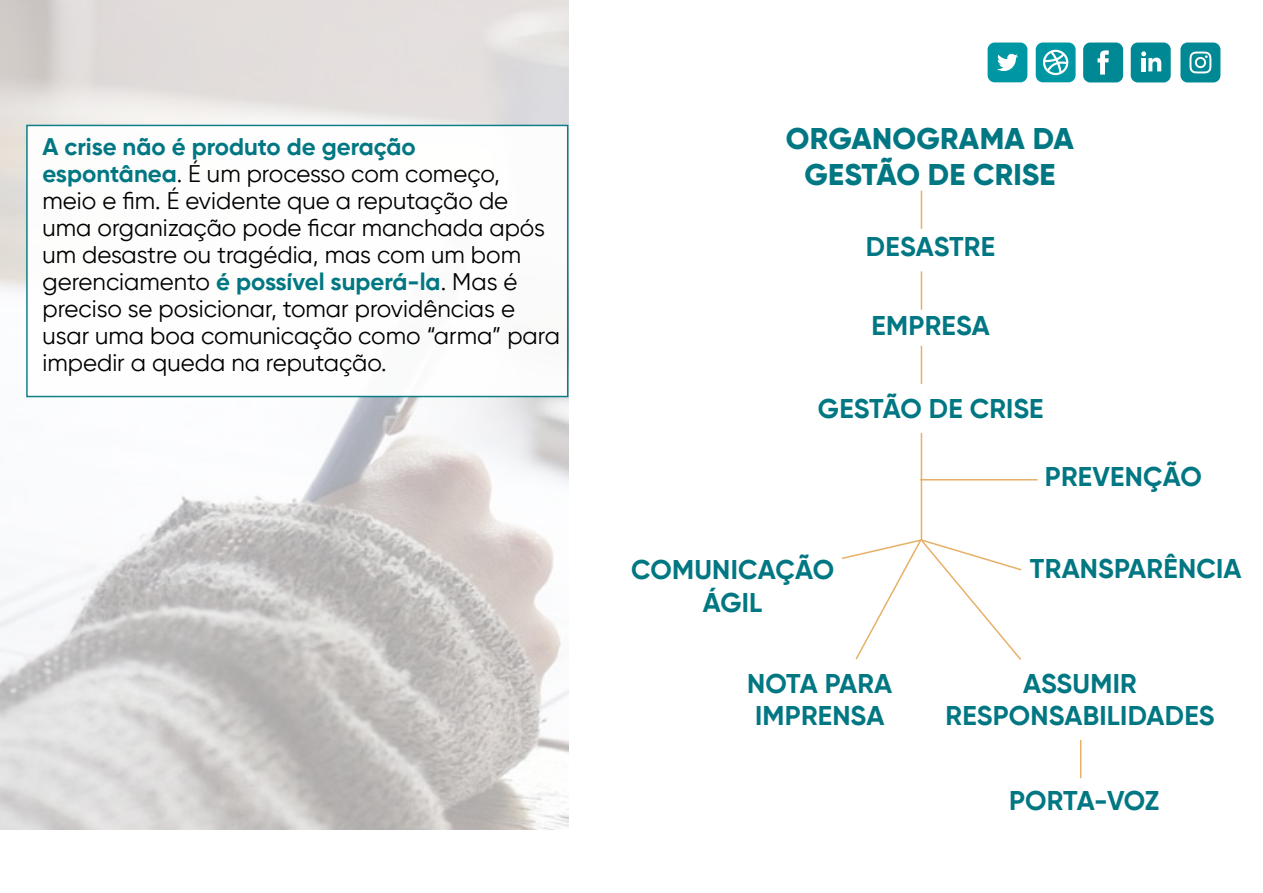
<style>
.page{position:relative;width:1263px;height:893px;background:#fff}
.page>*{position:absolute;margin:0;border:0;box-sizing:border-box;transform-origin:0 0}
.t1{font:800 30px "Gilroy";letter-spacing:.005em;color:#007782}
.t2{font:700 27px/32.4px "Gilroy";letter-spacing:.01em;color:#007782;text-align:center}
.t3{font:24px/27px "Gilroy";color:#000}
.s1{font-weight:700;color:#007782}
</style>
<div class="page">
<div style="left:1083px;top:43px;width:40px;height:39px;background:#008994;border-radius:7px"></div>
<svg style="left:1097px;top:50px;width:12px;height:25px"></svg>
<div style="left:1180px;top:43px;width:40px;height:39px;background:#008994;border-radius:7px"></div>
<svg style="left:1189px;top:52px;width:22px;height:21px"></svg>
<div style="left:1131px;top:43px;width:40px;height:39px;background:#008994;border-radius:7px"></div>
<svg style="left:1141px;top:51px;width:20px;height:20px"></svg>
<svg style="left:0;top:0;width:569px;height:830px"></svg>
<div style="left:26px;top:125px;width:542px;height:272px;background:#fff;border:2px solid #007782"></div>
<hr style="left:921px;top:191px;width:1px;height:38px;background:#e7b066">
<hr style="left:921px;top:271px;width:1px;height:39px;background:#e7b066">
<hr style="left:1080px;top:740px;width:1px;height:38px;background:#e7b066">
<hr style="left:921px;top:346px;width:1px;height:38px;background:#e7b066">
<hr style="left:921px;top:433px;width:1px;height:107px;background:#e7b066">
<svg style="left:842px;top:537px;width:180px;height:123px"></svg>
<hr style="left:920px;top:479px;width:117px;height:1px;background:#e7b066">
<div style="left:987px;top:43px;width:40px;height:39px;background:#0097a4;border-radius:7px"></div>
<svg style="left:997px;top:54px;width:21px;height:17px"></svg>
<div style="left:1036px;top:43px;width:39px;height:39px;background:#0097a4;border-radius:7px"></div>
<svg style="left:1043px;top:50px;width:25px;height:25px"></svg>
<p class="t3" style="left:43px;top:132px;width:519px"><span class="s1">A crise não é produto de geração espontânea</span>. É um processo com começo,<br>meio e fim. É evidente que a reputação de uma organização pode ficar manchada após um desastre ou tragédia, mas com um bom gerenciamento <span class="s1">é possível superá-la</span>. Mas é preciso se posicionar, tomar providências e usar uma boa comunicação como “arma” para impedir a queda na reputação.</p>
<p class="t1" style="left:786px;top:119px;width:23px">ORG</p>
<p class="t1" style="left:851px;top:119px;width:43px">ANOGR</p>
<p class="t1" style="left:959px;top:119px;width:117px">AMA DA</p>
<p class="t1" style="left:804px;top:155px;width:78px">GESTÃO</p>
<p class="t1" style="left:928px;top:155px;width:126px">DECRISE</p>
<p class="t2" style="left:866px;top:230px;width:131px">dESASTRE</p>
<p class="t2" style="left:872px;top:309px;width:120px">EMPRESA</p>
<p class="t2" style="left:818px;top:392px;width:227px">GESTÃO DE CRISE</p>
<p class="t2" style="left:1045px;top:460px;width:158px">PREVENÇÃO</p>
<p class="t2" style="left:631px;top:553px;width:205px">COMUNICAÇÃO<br>ÁGIL</p>
<p class="t2" style="left:1030px;top:552px;width:18px">transpar</p>
<p class="t2" style="left:1163px;top:552px;width:32px">ência</p>
<p class="t2" style="left:747px;top:667px;width:147px;text-align:left">NOTA PARA<br>IMPRENSA</p>
<p class="t2" style="left:945px;top:667px;width:271px">ASSUMIR<br>RESPONSABILIDADES</p>
<p class="t2" style="left:1009px;top:784px;width:18px">porta</p>
<p class="t2" style="left:1094px;top:784px;width:67px">-voz</p>
</div>
